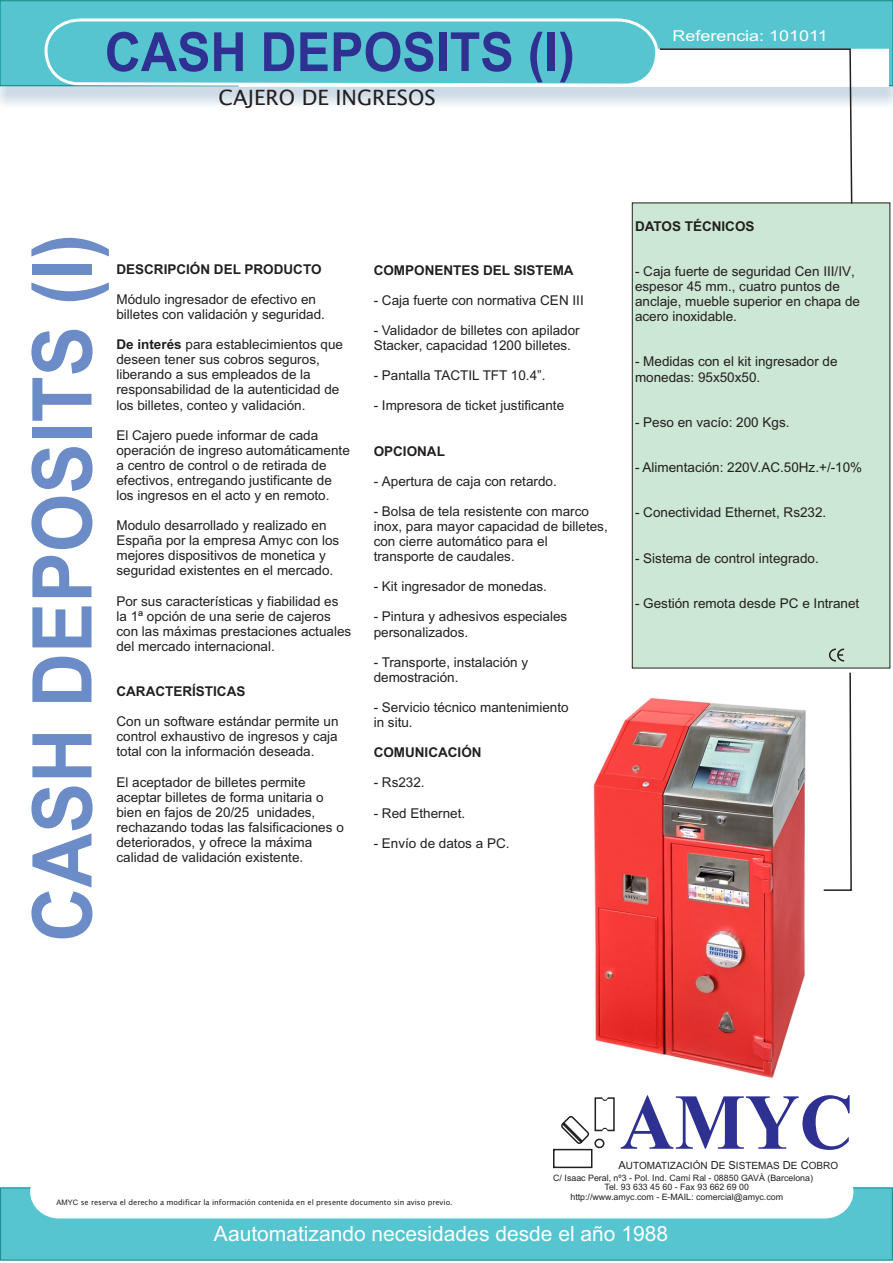
<style>
.page{position:relative;width:893px;height:1263px;background:#fff}
.page>*{position:absolute;margin:0;border:0;box-sizing:border-box;transform-origin:0 0}
.t1{font:700 82.5px "Arial";color:#6c8cc7;scale:.91 1}
.t2{font:700 79.05px "Times New Roman";color:#2e3092;scale:.95 1}
.t3{font:700 54px "Arial";color:#2e3092;scale:.93 1}
.t4{font:21px "Arial";color:#fff}
.t5{font:21px "Lucida Sans Unicode";color:#231f20}
.t6{font:15px "Arial";color:#fff;scale:1.2 1}
.t7{font:13.5px/15.1px "Arial";color:#231f20}
.t8{font:700 13.5px "Arial";color:#231f20}
.t9{font:10.05px "Arial";color:#231f20}
.t10{font:8.85px "Arial";color:#231f20}
.t11{font:7.5px "Lucida Sans Unicode";color:#231f20}
.s1{font-weight:700}
.s2{font-size:11.1px}
.s3{font-family:"Arial"}
</style>
<div class="page">
<img style="left:593px;top:697px;width:213px;height:381px">
<svg style="left:0;top:0;width:893px;height:86px;fill:#56c5d0"></svg>
<div style="left:0;top:1187px;width:893px;height:73px;background:#56c5d0"></div>
<svg style="left:30px;top:1165px;width:823px;height:53px"></svg>
<div style="left:553px;top:1149px;width:39px;height:19px;border:2px solid #231f20"></div>
<svg style="left:561px;top:1116px;width:28px;height:28px"></svg>
<div style="left:594px;top:1138px;width:10px;height:10px;border:2px solid #231f20;border-radius:50%"></div>
<div style="left:595px;top:1097px;width:20px;height:34px;border:2px solid #231f20"></div>
<svg style="left:601px;top:1097px;width:8px;height:4px"></svg>
<svg style="left:601px;top:1127px;width:8px;height:5px"></svg>
<div style="left:632px;top:203px;width:258px;height:465px;background:#cce7d3"></div>
<svg style="left:828px;top:648px;width:18px;height:14px"></svg>
<svg style="left:823px;top:672px;width:29px;height:219px"></svg>
<svg style="left:43px;top:17px;width:846px;height:188px"></svg>
<h3 class="t3" style="left:105px;top:32px;width:507px">CASH DEPOSITS (I)</h3>
<h3 class="t5" style="left:219px;top:88px;width:219px">CAJERO DE INGRESOS</h3>
<p class="t6" style="left:673px;top:31px;width:131px">Referencia: 101011</p>
<h1 class="t1" style="left:31px;top:942px;width:779px;rotate:-90deg">CASH DEPOSITS (I)</h1>
<p class="t8" style="left:116px;top:264px;width:207px">DESCRIPCIÓN DEL PRODUCTO</p>
<p class="t7" style="left:116px;top:293px;width:210px">Módulo ingresador de efectivo en billetes con validación y seguridad.</p>
<p class="t7" style="left:116px;top:338px;width:228px"><span class="s1">De interés</span> para establecimientos que deseen tener sus cobros seguros, liberando a sus empleados de la responsabilidad de la autenticidad de los billetes, conteo y validación.</p>
<p class="t7" style="left:116px;top:429px;width:235px">El Cajero puede informar de cada operación de ingreso automáticamente a centro de control o de retirada de efectivos, entregando justificante de los ingresos en el acto y en remoto.</p>
<p class="t7" style="left:116px;top:519px;width:224px">Modulo desarrollado y realizado en España por la empresa Amyc con los mejores dispositivos de monetica y seguridad existentes en el mercado.</p>
<p class="t7" style="left:116px;top:594px;width:236px">Por sus características y fiabilidad es la 1ª opción de una serie de cajeros con las máximas prestaciones actuales del mercado internacional.</p>
<p class="t8" style="left:116px;top:686px;width:130px">CARACTERÍSTICAS</p>
<p class="t7" style="left:116px;top:715px;width:224px;text-align:justify">Con un software estándar permite un control exhaustivo de ingresos y caja total con la información deseada.</p>
<p class="t7" style="left:116px;top:775px;width:229px">El aceptador de billetes permite aceptar billetes de forma unitaria o bien en fajos de 20/25 unidades, rechazando todas las falsificaciones o deteriorados, y ofrece la máxima calidad de validación existente.</p>
<p class="t8" style="left:374px;top:265px;width:202px">COMPONENTES DEL SISTEMA</p>
<p class="t7" style="left:374px;top:294px;width:212px">- Caja fuerte con normativa CEN III</p>
<p class="t7" style="left:374px;top:324px;width:208px">- Validador de billetes con apilador<br>Stacker, capacidad 1200 billetes.</p>
<p class="t7" style="left:374px;top:369px;width:173px">- Pantalla TACTIL TFT 10.4”.</p>
<p class="t7" style="left:374px;top:399px;width:192px">- Impresora de ticket justificante</p>
<p class="t8" style="left:374px;top:446px;width:73px">OPCIONAL</p>
<p class="t7" style="left:374px;top:475px;width:185px">- Apertura de caja con retardo.</p>
<p class="t7" style="left:374px;top:505px;width:236px">- Bolsa de tela resistente con marco inox, para mayor capacidad de billetes, con cierre automático para el transporte de caudales.</p>
<p class="t7" style="left:374px;top:580px;width:175px">- Kit ingresador de monedas.</p>
<p class="t7" style="left:374px;top:610px;width:195px">- Pintura y adhesivos especiales personalizados.</p>
<p class="t7" style="left:374px;top:656px;width:156px">- Transporte, instalación y demostración.</p>
<p class="t7" style="left:374px;top:701px;width:197px">- Servicio técnico mantenimiento in situ.</p>
<p class="t8" style="left:374px;top:747px;width:109px">COMUNICACIÓN</p>
<p class="t7" style="left:374px;top:776px;width:53px">- Rs232.</p>
<p class="t7" style="left:374px;top:806px;width:93px">- Red Ethernet.</p>
<p class="t7" style="left:374px;top:837px;width:137px">- Envío de datos a PC.</p>
<p class="t8" style="left:635px;top:221px;width:121px">DATOS TÉCNICOS</p>
<p class="t7" style="left:635px;top:265px;width:227px">- Caja fuerte de seguridad Cen III/IV, espesor 45 mm., cuatro puntos de anclaje, mueble superior en chapa de acero inoxidable.</p>
<p class="t7" style="left:635px;top:355px;width:204px">- Medidas con el kit ingresador de monedas: 95x50x50.</p>
<p class="t7" style="left:635px;top:416px;width:156px">- Peso en vacío: 200 Kgs.</p>
<p class="t7" style="left:635px;top:461px;width:229px">- Alimentación: 220V.AC.50Hz.+/-10%</p>
<p class="t7" style="left:635px;top:506px;width:193px">- Conectividad Ethernet, Rs232.</p>
<p class="t7" style="left:635px;top:551px;width:185px">- Sistema de control integrado.</p>
<p class="t7" style="left:635px;top:597px;width:226px">- Gestión remota desde PC e Intranet</p>
<h2 class="t2" style="left:620px;top:1095px;width:247px">AMYC</h2>
<p class="t9" style="left:618px;top:1161px;width:221px"><span class="s2">A</span>UTOMATIZACIÓN <span class="s2">D</span>E <span class="s2">S</span>ISTEMAS <span class="s2">D</span>E <span class="s2">C</span>OBRO</p>
<p class="t11" style="left:57px;top:1199px;width:397px"><span class="s3">AMYC</span> se reserva el derecho a modificar la información contenida en el presente documento sin aviso previo.</p>
<p class="t10" style="left:553px;top:1174px;width:261px">C/ Isaac Peral, nº3 - Pol. Ind. Camí Ral - 08850 GAVÀ (Barcelona)</p>
<p class="t10" style="left:605px;top:1184px;width:146px">Tel. 93 633 45 60 - Fax 93 662 69 00</p>
<p class="t10" style="left:570px;top:1194px;width:214px">http://www.amyc.com - E-MAIL: comercial@amyc.com</p>
<h3 class="t4" style="left:214px;top:1226px;width:456px">Aautomatizando necesidades desde el año 1988</h3>
</div>
